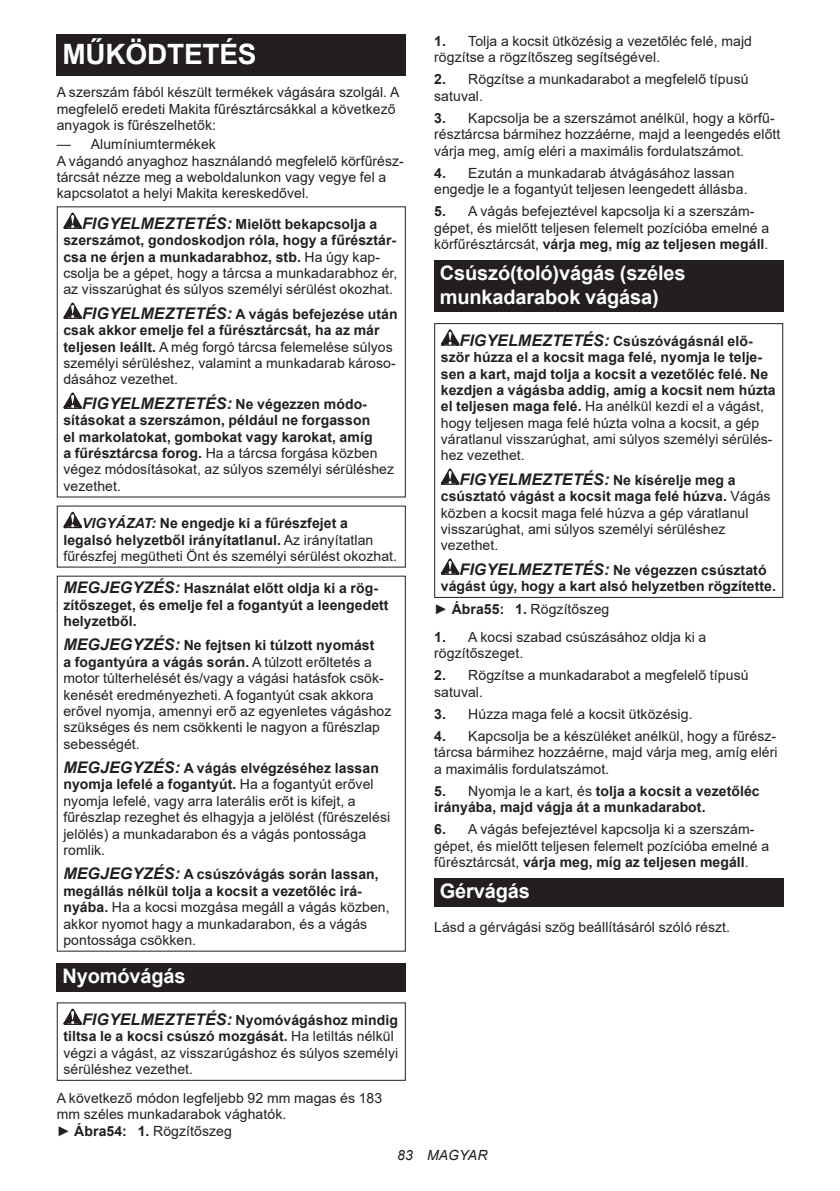
<style>
.page{position:relative;width:840px;height:1191px;background:#fff}
.page>*{position:absolute;margin:0;border:0;box-sizing:border-box;transform-origin:0 0}
.t1{font:700 28px "Arial";letter-spacing:-.01em;color:#fff}
.t2{font:700 20px/23.4px "Arial";letter-spacing:-.01em;color:#fff}
.t3{font:italic 700 16px "Arial";letter-spacing:.005em;color:#231f20}
.t4{font:14px/16.4px "Arial";letter-spacing:.005em;color:#231f20}
.t5{font:700 14px/16.4px "Arial";letter-spacing:.005em;color:#231f20}
.t6{font:italic 14px "Arial";letter-spacing:.005em;color:#231f20}
.s1{font-weight:700;font-style:italic;font-size:16px}
.s2{font-weight:700}
.s3{font-style:normal;font-size:14px}
.s4{font-weight:400}
.s5{font-weight:700;font-style:italic}
.s6{font-style:italic;font-size:16px}
</style>
<div class="page">
<div style="left:57px;top:34px;width:348px;height:41px;background:#231f20"></div>
<svg style="left:63px;top:212px;width:19px;height:17px"></svg>
<svg style="left:63px;top:302px;width:19px;height:17px"></svg>
<svg style="left:63px;top:392px;width:19px;height:17px"></svg>
<svg style="left:63px;top:512px;width:19px;height:16px"></svg>
<div style="left:57px;top:963px;width:348px;height:28px;background:#231f20"></div>
<svg style="left:63px;top:1008px;width:19px;height:17px"></svg>
<div style="left:434px;top:260px;width:348px;height:52px;background:#231f20"></div>
<svg style="left:440px;top:329px;width:19px;height:17px"></svg>
<svg style="left:440px;top:468px;width:19px;height:17px"></svg>
<svg style="left:440px;top:558px;width:19px;height:17px"></svg>
<div style="left:434px;top:323px;width:348px;height:275px;border:1px solid #231f20"></div>
<div style="left:434px;top:878px;width:348px;height:29px;background:#231f20"></div>
<h1 class="t1" style="left:62px;top:34px;width:195px">MŰKÖDTETÉS</h1>
<p class="t4" style="left:57px;top:84px;width:344px">A szerszám fából készült termékek vágására szolgál. A megfelelő eredeti Makita fűrésztárcsákkal a következő anyagok is fűrészelhetők:</p>
<p class="t4" style="left:57px;top:136px;width:348px">— Alumíniumtermékek<br>A vágandó anyaghoz használandó megfelelő körfűrész&shy;tárcsát nézze meg a weboldalunkon vagy vegye fel a kapcsolatot a helyi Makita kereskedővel.</p>
<p class="t4" style="left:63px;top:216px;width:335px;text-indent:19px"><span class="s1">FIGYELMEZTETÉS:</span> <span class="s2">Mielőtt bekapcsolja a szerszámot, gondoskodjon róla, hogy a fűrésztár&shy;csa ne érjen a munkadarabhoz, stb.</span> Ha úgy kap&shy;csolja be a gépet, hogy a tárcsa a munkadarabhoz ér, az visszarúghat és súlyos személyi sérülést okozhat.</p>
<p class="t4" style="left:63px;top:306px;width:335px;text-indent:19px"><span class="s1">FIGYELMEZTETÉS:</span> <span class="s2">A vágás befejezése után csak akkor emelje fel a fűrésztárcsát, ha az már teljesen leállt.</span> A még forgó tárcsa felemelése súlyos személyi sérüléshez, valamint a munkadarab károso&shy;dásához vezethet.</p>
<p class="t3" style="left:82px;top:392px;width:286px">FIGYELMEZTETÉS: <span class="s3">Ne végezzen módo-</span></p>
<p class="t5" style="left:63px;top:412px;width:332px">sításokat a szerszámon, például ne forgasson<br>el markolatokat, gombokat vagy karokat, amíg<br>a fűrésztárcsa forog. <span class="s4">Ha a tárcsa forgása közben végez módosításokat, az súlyos személyi sérüléshez vezethet.</span></p>
<p class="t4" style="left:63px;top:515px;width:335px;text-indent:19px"><span class="s5">VIGYÁZAT:</span> <span class="s2">Ne engedje ki a fűrészfejet a legalsó helyzetből irányítatlanul.</span> Az irányítatlan fűrészfej megütheti Önt és személyi sérülést okozhat.</p>
<p class="t5" style="left:63px;top:580px;width:326px"><span class="s6">MEGJEGYZÉS:</span> Használat előtt oldja ki a rög&shy;zítőszeget, és emelje fel a fogantyút a leengedett helyzetből.</p>
<p class="t4" style="left:63px;top:637px;width:329px"><span class="s1">MEGJEGYZÉS:</span> <span class="s2">Ne fejtsen ki túlzott nyomást<br>a fogantyúra a vágás során.</span> A túlzott erőltetés a motor túlterhelését és/vagy a vágási hatásfok csök&shy;kenését eredményezheti. A fogantyút csak akkora erővel nyomja, amennyi erő az egyenletes vágáshoz szükséges és nem csökkenti le nagyon a fűrészlap sebességét.</p>
<p class="t4" style="left:63px;top:760px;width:328px"><span class="s1">MEGJEGYZÉS:</span> <span class="s2">A vágás elvégzéséhez lassan nyomja lefelé a fogantyút.</span> Ha a fogantyút erővel nyomja lefelé, vagy arra laterális erőt is kifejt, a fűrészlap rezeghet és elhagyja a jelölést (fűrészelési jelölés) a munkadarabon és a vágás pontossága romlik.</p>
<p class="t4" style="left:63px;top:866px;width:327px"><span class="s1">MEGJEGYZÉS:</span> <span class="s2">A csúszóvágás során lassan, megállás nélkül tolja a kocsit a vezetőléc irá&shy;nyába.</span> Ha a kocsi mozgása megáll a vágás közben, akkor nyomot hagy a munkadarabon, és a vágás pontossága csökken.</p>
<h2 class="t2" style="left:62px;top:964px;width:125px">Nyomóvágás</h2>
<p class="t4" style="left:63px;top:1011px;width:336px;text-indent:19px"><span class="s1">FIGYELMEZTETÉS:</span> <span class="s2">Nyomóvágáshoz mindig tiltsa le a kocsi csúszó mozgását.</span> Ha letiltás nélkül végzi a vágást, az visszarúgáshoz és súlyos személyi sérüléshez vezethet.</p>
<p class="t4" style="left:57px;top:1089px;width:327px">A következő módon legfeljebb 92 mm magas és 183 mm széles munkadarabok vághatók.<br>► <span class="s2">Ábra54: 1.</span> Rögzítőszeg</p>
<p class="t4" style="left:434px;top:33px;width:319px"><span class="s2">1.</span> Tolja a kocsit ütközésig a vezetőléc felé, majd rögzítse a rögzítőszeg segítségével.</p>
<p class="t4" style="left:434px;top:71px;width:316px"><span class="s2">2.</span> Rögzítse a munkadarabot a megfelelő típusú satuval.</p>
<p class="t4" style="left:434px;top:110px;width:347px"><span class="s2">3.</span> Kapcsolja be a szerszámot anélkül, hogy a körfű&shy;résztárcsa bármihez hozzáérne, majd a leengedés előtt várja meg, amíg eléri a maximális fordulatszámot.</p>
<p class="t4" style="left:434px;top:164px;width:315px"><span class="s2">4.</span> Ezután a munkadarab átvágásához lassan engedje le a fogantyút teljesen leengedett állásba.</p>
<p class="t4" style="left:434px;top:203px;width:336px"><span class="s2">5.</span> A vágás befejeztével kapcsolja ki a szerszám&shy;gépet, és mielőtt teljesen felemelt pozícióba emelné a körfűrésztárcsát, <span class="s2">várja meg, míg az teljesen megáll</span>.</p>
<h2 class="t2" style="left:439px;top:262px;width:247px">Csúszó(toló)vágás (széles munkadarabok vágása)</h2>
<p class="t5" style="left:440px;top:333px;width:336px;text-indent:19px"><span class="s6">FIGYELMEZTETÉS:</span> Csúszóvágásnál elő&shy;ször húzza el a kocsit maga felé, nyomja le telje&shy;sen a kart, majd tolja a kocsit a vezetőléc felé. Ne kezdjen a vágásba addig, amíg a kocsit nem húzta el teljesen maga felé. <span class="s4">Ha anélkül kezdi el a vágást, hogy teljesen maga felé húzta volna a kocsit, a gép váratlanul visszarúghat, ami súlyos személyi sérülés&shy;hez vezethet.</span></p>
<p class="t3" style="left:459px;top:468px;width:277px">FIGYELMEZTETÉS: <span class="s3">Ne kísérelje meg a</span></p>
<p class="t4" style="left:440px;top:488px;width:331px"><span class="s2">csúsztató vágást a kocsit maga felé húzva.</span> Vágás közben a kocsit maga felé húzva a gép váratlanul visszarúghat, ami súlyos személyi sérüléshez vezethet.</p>
<p class="t5" style="left:440px;top:562px;width:336px;text-indent:19px"><span class="s6">FIGYELMEZTETÉS:</span> Ne végezzen csúsztató vágást úgy, hogy a kart alsó helyzetben rögzítette.</p>
<p class="t4" style="left:434px;top:601px;width:176px">► <span class="s2">Ábra55: 1.</span> Rögzítőszeg</p>
<p class="t4" style="left:434px;top:629px;width:273px"><span class="s2">1.</span> A kocsi szabad csúszásához oldja ki a rögzítőszeget.</p>
<p class="t4" style="left:434px;top:667px;width:316px"><span class="s2">2.</span> Rögzítse a munkadarabot a megfelelő típusú satuval.</p>
<p class="t4" style="left:434px;top:705px;width:260px"><span class="s2">3.</span> Húzza maga felé a kocsit ütközésig.</p>
<p class="t4" style="left:434px;top:727px;width:345px;text-align:justify"><span class="s2">4.</span> Kapcsolja be a készüléket anélkül, hogy a fűrész&shy;tárcsa bármihez hozzáérne, majd várja meg, amíg eléri a maximális fordulatszámot.</p>
<p class="t5" style="left:434px;top:783px;width:327px">5. <span class="s4">Nyomja le a kart, és</span> tolja a kocsit a vezetőléc irányába, majd vágja át a munkadarabot.</p>
<p class="t4" style="left:434px;top:821px;width:336px"><span class="s2">6.</span> A vágás befejeztével kapcsolja ki a szerszám&shy;gépet, és mielőtt teljesen felemelt pozícióba emelné a fűrésztárcsát, <span class="s2">várja meg, míg az teljesen megáll</span>.</p>
<h2 class="t2" style="left:439px;top:880px;width:92px">Gérvágás</h2>
<p class="t4" style="left:434px;top:918px;width:297px">Lásd a gérvágási szög beállításáról szóló részt.</p>
<p class="t6" style="left:397px;top:1146px;width:92px">83 MAGYAR</p>
</div>
